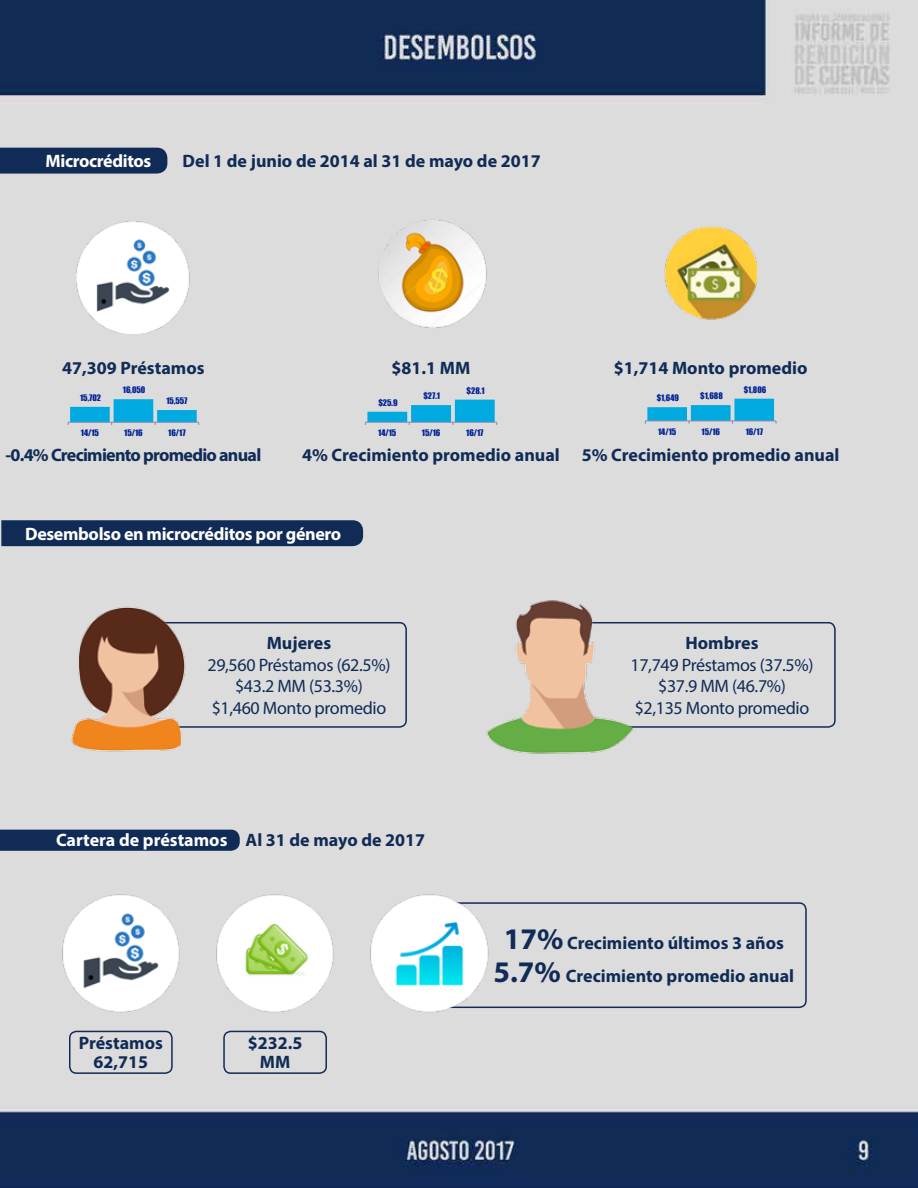
<style>
.page{position:relative;width:918px;height:1188px;background:#fff}
.page>*{position:absolute;margin:0;border:0;box-sizing:border-box;transform-origin:0 0}
.t1{font:700 18px/19.5px "Myriad Pro";color:#102b56;text-align:center}
.t2{font:18px/21.6px "Myriad Pro";letter-spacing:-.02em;color:#102b56;text-align:center}
.t3{font:700 18px "Myriad Pro";letter-spacing:-.02em;color:#fff}
.t4{font:700 18px "Myriad Pro";color:#fff}
.t5{font:700 18px "Myriad Pro";letter-spacing:-.04em;color:#102b56}
.t6{font:8.4px "Impact";letter-spacing:.005em;color:#002395}
.t7{font:8.25px "Impact";letter-spacing:-.005em;color:#002395}
.s1{color:#102b56}
.s2{font-size:30px}
</style>
<div class="page">
<img style="left:0;top:0;width:918px;height:1188px">
<div style="left:0;top:148px;width:167px;height:26px;background:#102b56"></div>
<div style="left:1px;top:520px;width:362px;height:26px;background:#102b56"></div>
<svg style="left:68px;top:399px;width:131px;height:26px;background:#5abbdc"></svg>
<svg style="left:365px;top:400px;width:132px;height:25px;background:#57badc"></svg>
<svg style="left:645px;top:399px;width:132px;height:25px;background:#54b9dc"></svg>
<img style="left:371px;top:214px;width:120px;height:119px">
<img style="left:73px;top:214px;width:120px;height:119px">
<img style="left:651px;top:214px;width:120px;height:119px">
<div style="left:0;top:830px;width:240px;height:21px;background:#102b56"></div>
<img style="left:57px;top:888px;width:128px;height:130px">
<img style="left:211px;top:888px;width:128px;height:130px">
<div style="left:69px;top:1031px;width:104px;height:43px;border:2px solid #102b56;border-radius:7px"></div>
<div style="left:223px;top:1031px;width:104px;height:43px;border:2px solid #102b56;border-radius:7px"></div>
<div style="left:409px;top:902px;width:398px;height:106px;border:2px solid #102b56;border-radius:7px"></div>
<img style="left:365px;top:888px;width:128px;height:130px">
<div style="left:115px;top:622px;width:292px;height:106px;border:2px solid #102b56;border-radius:7px"></div>
<div style="left:543px;top:622px;width:293px;height:106px;border:2px solid #102b56;border-radius:7px"></div>
<img style="left:31px;top:573px;width:198px;height:199px">
<img style="left:456px;top:573px;width:198px;height:199px">
<p class="t3" style="left:45px;top:149px;width:107px">Microcréditos</p>
<p class="t1" style="left:183px;top:151px;width:360px">Del 1 de junio de 2014 al 31 de mayo de 2017</p>
<p class="t1" style="left:62px;top:358px;width:144px">47,309 Préstamos</p>
<p class="t1" style="left:392px;top:358px;width:80px">$81.1 MM</p>
<p class="t1" style="left:614px;top:358px;width:195px">$1,714 Monto promedio</p>
<p class="t7" style="left:80px;top:391px;width:22px">15,702</p>
<p class="t7" style="left:123px;top:384px;width:24px">16,050</p>
<p class="t7" style="left:166px;top:395px;width:23px">15,557</p>
<p class="t6" style="left:378px;top:396px;width:21px">$25.9</p>
<p class="t6" style="left:423px;top:389px;width:18px">$27.1</p>
<p class="t6" style="left:467px;top:384px;width:19px">$28.1</p>
<p class="t7" style="left:657px;top:392px;width:24px">$1,649</p>
<p class="t7" style="left:700px;top:390px;width:24px">$1,688</p>
<p class="t7" style="left:744px;top:383px;width:24px">$1,806</p>
<p class="t7" style="left:81px;top:427px;width:20px">14/15</p>
<p class="t7" style="left:124px;top:427px;width:20px">15/16</p>
<p class="t7" style="left:168px;top:427px;width:19px">16/17</p>
<p class="t6" style="left:378px;top:426px;width:20px">14/15</p>
<p class="t6" style="left:422px;top:426px;width:20px">15/16</p>
<p class="t6" style="left:466px;top:426px;width:19px">16/17</p>
<p class="t7" style="left:658px;top:425px;width:20px">14/15</p>
<p class="t7" style="left:702px;top:425px;width:20px">15/16</p>
<p class="t7" style="left:746px;top:425px;width:19px">16/17</p>
<p class="t5" style="left:5px;top:443px;width:257px">-0.4% Crecimiento promedio anual</p>
<p class="t1" style="left:302px;top:444px;width:259px">4% Crecimiento promedio anual</p>
<p class="t1" style="left:582px;top:444px;width:259px">5% Crecimiento promedio anual</p>
<p class="t3" style="left:25px;top:522px;width:318px">Desembolso en microcréditos por género</p>
<p class="t1" style="left:267px;top:633px;width:66px">Mujeres</p>
<p class="t2" style="left:208px;top:654px;width:184px">29,560 Préstamos (62.5%) $43.2 MM (53.3%)<br>$1,460 Monto promedio</p>
<p class="t1" style="left:686px;top:633px;width:74px">Hombres</p>
<p class="t2" style="left:631px;top:654px;width:184px">17,749 Préstamos (37.5%) $37.9 MM (46.7%)<br>$2,135 Monto promedio</p>
<p class="t4" style="left:56px;top:828px;width:371px">Cartera de préstamos <span class="s1">Al 31 de mayo de 2017</span></p>
<p class="t1" style="left:79px;top:1032px;width:86px">Préstamos<br>62,715</p>
<p class="t1" style="left:248px;top:1032px;width:56px">$232.5<br>MM</p>
<p class="t1" style="left:494px;top:926px;width:302px;line-height:33px"><span class="s2">17%</span> Crecimiento últimos 3 años<br><span class="s2">5.7%</span> Crecimiento promedio anual</p>
</div>
